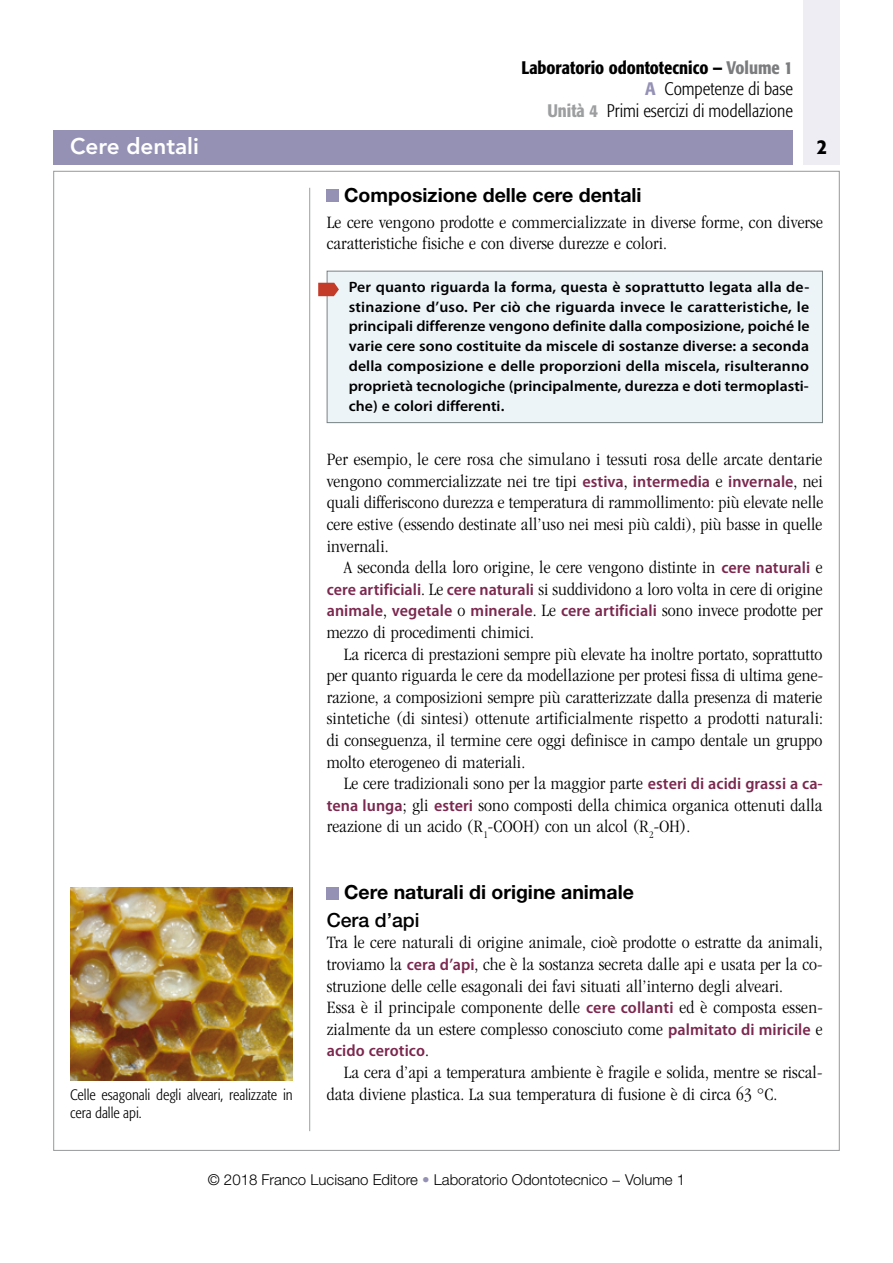
<style>
.page{position:relative;width:893px;height:1263px;background:#fff}
.page>*{position:absolute;margin:0;border:0;box-sizing:border-box;transform-origin:0 0}
.t1{font:800 22.5px "Avenir LT Std";color:#fff}
.t2{font:500 condensed 21px "Formata";color:#000}
.t3{font:700 19.5px "Helvetica Neue LT Std";color:#000}
.t4{font:500 19.5px "Helvetica Neue LT Std";color:#000}
.t5{font:300 condensed 18px/21.6px "ITC Garamond Std";letter-spacing:.005em;color:#000;scale:1.05 1}
.t6{font:300 condensed 18px/21.6px "Formata";color:#000;text-align:right}
.t7{font:600 semi-condensed 16.5px "Myriad Pro";letter-spacing:.005em;color:#7b284f;scale:1.05 1}
.t8{font:600 15px/19.8px "Myriad Pro";color:#000;text-align:justify;scale:1.05 1}
.t9{font:300 15px "Helvetica Neue LT Std";color:#000}
.t10{font:300 condensed 15px/18px "Formata";color:#000}
.s1{font-weight:500}
.s2{font-weight:500;color:#7b7c7e}
.s3{font-weight:500;color:#9591b5}
.s4{font-weight:500;color:#9c9e9f}
.s5{font-family:"Myriad Pro";font-weight:600;font-stretch:semi-condensed;font-size:16.5px;color:#7b284f}
.s6{font-family:"ITC Garamond Std";font-weight:300;font-stretch:condensed;font-size:18px;color:#000}
.s7{color:#9591b5}
</style>
<div class="page">
<div style="left:53px;top:130px;width:740px;height:34px;background:#9591b5"></div>
<div style="left:804px;top:0;width:36px;height:164px;background:#eeedf4"></div>
<hr style="left:309px;top:188px;width:1px;height:943px;background:#9c9e9f">
<div style="left:327px;top:190px;width:12px;height:12px;background:#9591b5"></div>
<div style="left:327px;top:887px;width:12px;height:12px;background:#9591b5"></div>
<div style="left:327px;top:271px;width:495px;height:152px;background:#ecf4f8"></div>
<div style="left:327px;top:271px;width:496px;height:152px;border:1px solid #788184"></div>
<svg style="left:318px;top:283px;width:21px;height:13px"></svg>
<img style="left:70px;top:887px;width:223px;height:194px">
<p class="t6" style="left:521px;top:57px;width:273px"><span class="s1">Laboratorio odontotecnico −</span> <span class="s2">Volume 1<br></span><span class="s3">A</span> Competenze di base<br><span class="s4">Unità 4</span> Primi esercizi di modellazione</p>
<p class="t1" style="left:70px;top:133px;width:130px">Cere dentali</p>
<p class="t2" style="left:817px;top:133px;width:12px">2</p>
<p class="t3" style="left:344px;top:183px;width:299px">Composizione delle cere dentali</p>
<p class="t5" style="left:327px;top:211px;width:474px">Le cere vengono prodotte e commercializzate in diverse forme, con diverse caratteristiche fisiche e con diverse durezze e colori.</p>
<p class="t8" style="left:349px;top:276px;width:440px">Per quanto riguarda la forma, questa è soprattutto legata alla de&shy;stinazione d’uso. Per ciò che riguarda invece le caratteristiche, le principali differenze vengono definite dalla composizione, poiché le varie cere sono costituite da miscele di sostanze diverse: a seconda della composizione e delle proporzioni della miscela, risulteranno proprietà tecnologiche (principalmente, durezza e doti termoplasti&shy;che) e colori differenti.</p>
<p class="t10" style="left:70px;top:1085px;width:224px">Celle esagonali degli alveari, realizzate in cera dalle api.</p>
<p class="t5" style="left:327px;top:449px;width:474px;text-align:justify">Per esempio, le cere rosa che simulano i tessuti rosa delle arcate dentarie vengono commercializzate nei tre tipi <span class="s5">estiva</span>, <span class="s5">intermedia</span> e <span class="s5">invernale</span>, nei quali differiscono durezza e temperatura di rammollimento: più elevate nelle cere estive (essendo destinate all’uso nei mesi più caldi), più basse in quelle invernali.</p>
<p class="t5" style="left:327px;top:557px;width:474px;text-align:right">A seconda della loro origine, le cere vengono distinte in <span class="s5">cere naturali</span> e <span class="s5">cere artificiali</span>. Le <span class="s5">cere naturali</span> si suddividono a loro volta in cere di origine</p>
<p class="t7" style="left:327px;top:602px;width:474px">animale<span class="s6">,</span> vegetale <span class="s6">o</span> minerale<span class="s6">. Le</span> cere artificiali <span class="s6">sono invece prodotte per</span></p>
<p class="t5" style="left:327px;top:622px;width:199px">mezzo di procedimenti chimici.</p>
<p class="t5" style="left:344px;top:643px;width:457px">La ricerca di prestazioni sempre più elevate ha inoltre portato, soprattutto</p>
<p class="t5" style="left:327px;top:665px;width:474px">per quanto riguarda le cere da modellazione per protesi fissa di ultima gene-</p>
<p class="t5" style="left:327px;top:686px;width:474px">razione, a composizioni sempre più caratterizzate dalla presenza di materie</p>
<p class="t5" style="left:327px;top:708px;width:474px">sintetiche (di sintesi) ottenute artificialmente rispetto a prodotti naturali:</p>
<p class="t5" style="left:327px;top:730px;width:474px">di conseguenza, il termine cere oggi definisce in campo dentale un gruppo</p>
<p class="t5" style="left:327px;top:751px;width:191px">molto eterogeneo di materiali.</p>
<p class="t5" style="left:344px;top:773px;width:458px">Le cere tradizionali sono per la maggior parte <span class="s5">esteri di acidi grassi a ca-</span></p>
<p class="t5" style="left:327px;top:794px;width:474px"><span class="s5">tena lunga</span>; gli <span class="s5">esteri</span> sono composti della chimica organica ottenuti dalla</p>
<p class="t5" style="left:327px;top:816px;width:348px">reazione di un acido (R<sub>1</sub>-COOH) con un alcol (R<sub>2</sub>-OH).</p>
<p class="t3" style="left:344px;top:880px;width:291px">Cere naturali di origine animale</p>
<p class="t4" style="left:327px;top:908px;width:94px">Cera d’api</p>
<p class="t5" style="left:327px;top:932px;width:474px">Tra le cere naturali di origine animale, cioè prodotte o estratte da animali, troviamo la <span class="s5">cera d’api</span>, che è la sostanza secreta dalle api e usata per la co&shy;struzione delle celle esagonali dei favi situati all’interno degli alveari.<br>Essa è il principale componente delle <span class="s5">cere collanti</span> ed è composta essen&shy;zialmente da un estere complesso conosciuto come <span class="s5">palmitato di miricile</span> e</p>
<p class="t7" style="left:327px;top:1042px;width:99px">acido cerotico<span class="s6">.</span></p>
<p class="t5" style="left:327px;top:1061px;width:474px;text-indent:17px">La cera d’api a temperatura ambiente è fragile e solida, mentre se riscal&shy;data diviene plastica. La sua temperatura di fusione è di circa 63 °C.</p>
<p class="t9" style="left:208px;top:1170px;width:479px">© 2018 Franco Lucisano Editore <span class="s7">•</span> Laboratorio Odontotecnico − Volume 1</p>
</div>
